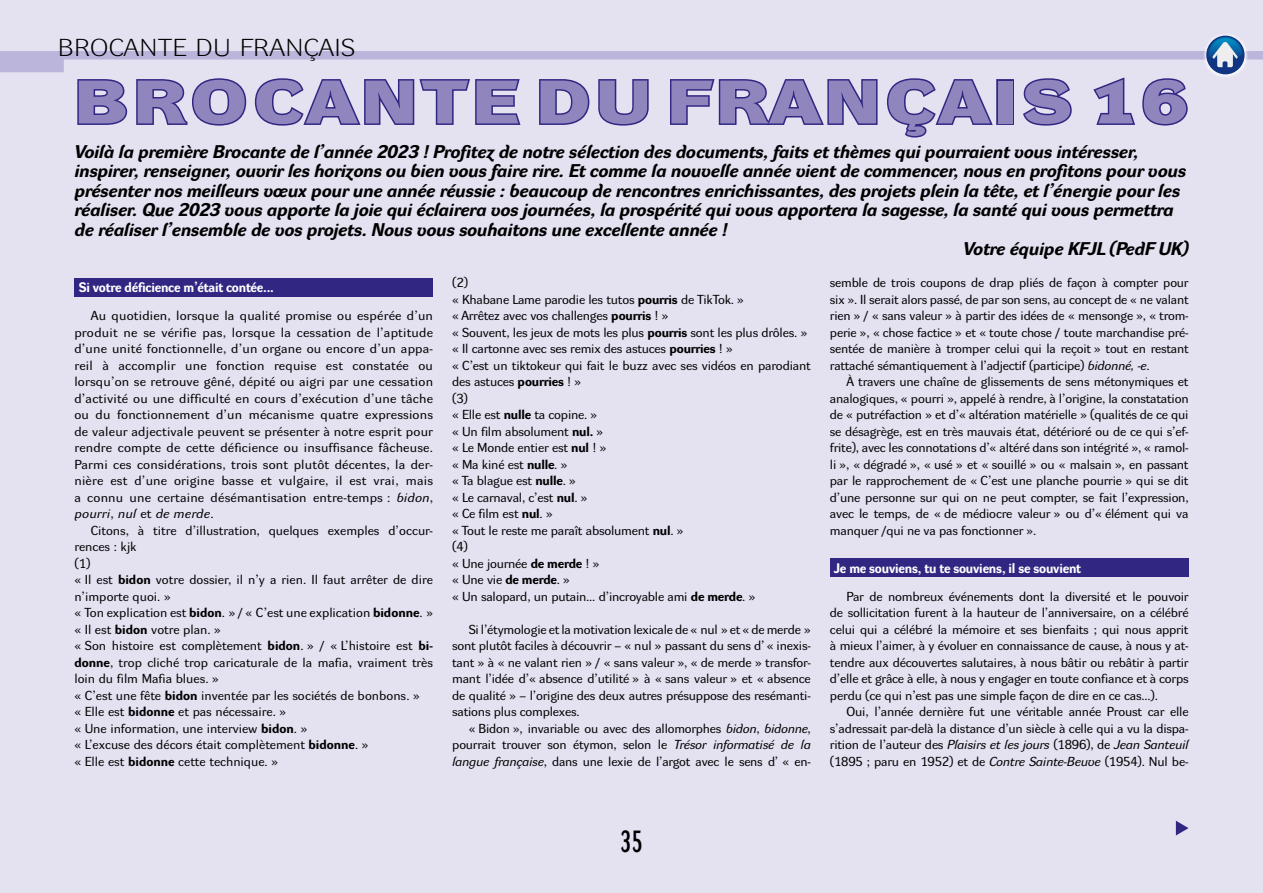
<style>
.page{position:relative;width:1263px;height:893px;background:#e4e1f1}
.page>*{position:absolute;margin:0;border:0;box-sizing:border-box;transform-origin:0 0}
.t1{font:700 60px "Dyna Grotesk DXE";color:#9185be;scale:1.17 1}
.t2{font:30px "Dyna Grotesk DXC";color:#000}
.t3{font:24px "Dyna Grotesk LXE";letter-spacing:.015em;color:#000}
.t4{font:italic 700 18px "Dyna Grotesk RE";letter-spacing:-.01em;color:#000}
.t5{font:700 13.5px "Dyna Grotesk RE";letter-spacing:-.015em;color:#fff;scale:.95 1}
.t6{font:12.75px/16.5px "Dyna Grotesk RE";letter-spacing:-.015em;color:#000;text-align:justify}
.s1{font-style:italic}
.s2{font-weight:700}
</style>
<div class="page">
<svg style="left:1216px;top:34px;width:19px;height:3px"></svg>
<div style="left:1206px;top:36px;width:38px;height:38px;background:#103683;border-radius:50%"></div>
<div style="left:74px;top:278px;width:359px;height:18px;background:#312783"></div>
<div style="left:830px;top:558px;width:358px;height:19px;background:#312783"></div>
<svg style="left:0;top:37px;width:1263px;height:101px"></svg>
<svg style="left:1176px;top:821px;width:12px;height:14px"></svg>
<h3 class="t3" style="left:58px;top:34px;width:299px">BROCANTE DU FRANÇAIS</h3>
<h1 class="t1" style="left:74px;top:67px;width:98px">BROCANTE</h1>
<h1 class="t1" style="left:536px;top:67px;width:198px">DU FRANÇAIS</h1>
<h1 class="t1" style="left:1089px;top:67px;width:86px">16</h1>
<h3 class="t4" style="left:74px;top:141px;width:1066px">Voilà la première Brocante de l’année 2023 ! Profitez de notre sélection des documents, faits et thèmes qui pourraient vous intéresser,</h3>
<h3 class="t4" style="left:74px;top:161px;width:1113px">inspirer, renseigner, ouvrir les horizons ou bien vous faire rire. Et comme la nouvelle année vient de commencer, nous en profitons pour vous</h3>
<h3 class="t4" style="left:74px;top:180px;width:1107px">présenter nos meilleurs vœux pour une année réussie : beaucoup de rencontres enrichissantes, des projets plein la tête, et l’énergie pour les</h3>
<h3 class="t4" style="left:74px;top:200px;width:1101px">réaliser. Que 2023 vous apporte la joie qui éclairera vos journées, la prospérité qui vous apportera la sagesse, la santé qui vous permettra</h3>
<h3 class="t4" style="left:74px;top:219px;width:655px">de réaliser l’ensemble de vos projets. Nous vous souhaitons une excellente année !</h3>
<h3 class="t4" style="left:963px;top:239px;width:227px">Votre équipe KFJL (PedF UK)</h3>
<p class="t5" style="left:79px;top:280px;width:207px">Si votre déficience m’était contée...</p>
<p class="t6" style="left:74px;top:309px;width:360px;text-indent:17px">Au quotidien, lorsque la qualité promise ou espérée d’un produit ne se vérifie pas, lorsque la cessation de l’aptitude d’une unité fonctionnelle, d’un organe ou encore d’un appa&shy;reil à accomplir une fonction requise est constatée ou lorsqu’on se retrouve gêné, dépité ou aigri par une cessation d’activité ou une difficulté en cours d’exécution d’une tâche ou du fonctionnement d’un mécanisme quatre expressions de valeur adjectivale peuvent se présenter à notre esprit pour rendre compte de cette déficience ou insuffisance fâcheuse.<br>Parmi ces considérations, trois sont plutôt décentes, la der&shy;nière est d’une origine basse et vulgaire, il est vrai, mais a connu une certaine désémantisation entre-temps : <span class="s1">bidon</span>, <span class="s1">pourri</span>, <span class="s1">nul</span> et <span class="s1">de merde</span>.</p>
<p class="t6" style="left:74px;top:523px;width:360px;text-align:left;text-indent:17px">Citons, à titre d’illustration, quelques exemples d’occur&shy;rences : kjk<br>(1)<br>« Il est <span class="s2">bidon</span> votre dossier, il n’y a rien. Il faut arrêter de dire n’importe quoi. »<br>« Ton explication est <span class="s2">bidon</span>. » / « C’est une explication <span class="s2">bidonne</span>. » « Il est <span class="s2">bidon</span> votre plan. »<br>« Son histoire est complètement <span class="s2">bidon</span>. » / « L’histoire est <span class="s2">bi&shy;donne</span>, trop cliché trop caricaturale de la mafia, vraiment très loin du film Mafia blues. »<br>« C’est une fête <span class="s2">bidon</span> inventée par les sociétés de bonbons. »<br>« Elle est <span class="s2">bidonne</span> et pas nécessaire. »<br>« Une information, une interview <span class="s2">bidon</span>. »<br>« L’excuse des décors était complètement <span class="s2">bidonne</span>. »<br>« Elle est <span class="s2">bidonne</span> cette technique. »</p>
<p class="t6" style="left:452px;top:276px;width:360px;text-align:left">(2)<br>« Khabane Lame parodie les tutos <span class="s2">pourris</span> de TikTok. »<br>« Arrêtez avec vos challenges <span class="s2">pourris</span> ! »<br>« Souvent, les jeux de mots les plus <span class="s2">pourris</span> sont les plus drôles. » « Il cartonne avec ses remix des astuces <span class="s2">pourries</span> ! »<br>« C’est un tiktokeur qui fait le buzz avec ses vidéos en parodiant des astuces <span class="s2">pourries</span> ! »<br>(3)<br>« Elle est <span class="s2">nulle</span> ta copine. »<br>« Un film absolument <span class="s2">nul.</span> »<br>« Le Monde entier est <span class="s2">nul</span> ! »<br>« Ma kiné est <span class="s2">nulle</span>. »<br>« Ta blague est <span class="s2">nulle</span>. »<br>« Le carnaval, c’est <span class="s2">nul</span>. »<br>« Ce film est <span class="s2">nul</span>. »<br>« Tout le reste me paraît absolument <span class="s2">nul</span>. »<br>(4)<br>« Une journée <span class="s2">de merde</span> ! »<br>« Une vie <span class="s2">de merde</span>. »<br>« Un salopard, un putain... d’incroyable ami <span class="s2">de merde</span>. »</p>
<p class="t6" style="left:452px;top:622px;width:360px;text-indent:17px">Si l’étymologie et la motivation lexicale de « nul » et « de merde » sont plutôt faciles à découvrir – « nul » passant du sens d’ « inexis&shy;tant » à « ne valant rien » / « sans valeur », « de merde » transfor&shy;mant l’idée d’« absence d’utilité » à « sans valeur » et « absence de qualité » – l’origine des deux autres présuppose des resémanti&shy;sations plus complexes.</p>
<p class="t6" style="left:452px;top:721px;width:360px;text-indent:16px">« Bidon », invariable ou avec des allomorphes <span class="s1">bidon</span>, <span class="s1">bidonne</span>, pourrait trouver son étymon, selon le <span class="s1">Trésor informatisé de la langue française</span>, dans une lexie de l’argot avec le sens d’ « en-</p>
<p class="t6" style="left:830px;top:276px;width:360px">semble de trois coupons de drap pliés de façon à compter pour six ». Il serait alors passé, de par son sens, au concept de « ne valant rien » / « sans valeur » à partir des idées de « mensonge », « trom&shy;perie », « chose factice » et « toute chose / toute marchandise pré&shy;sentée de manière à tromper celui qui la reçoit » tout en restant rattaché sémantiquement à l’adjectif (participe) <span class="s1">bidonné, -e</span>.</p>
<p class="t6" style="left:830px;top:375px;width:360px;text-indent:17px">À travers une chaîne de glissements de sens métonymiques et analogiques, « pourri », appelé à rendre, à l’origine, la constatation de « putréfaction » et d’« altération matérielle » (qualités de ce qui se désagrège, est en très mauvais état, détérioré ou de ce qui s’ef&shy;frite), avec les connotations d’« altéré dans son intégrité », « ramol&shy;li », « dégradé », « usé » et « souillé » ou « malsain », en passant par le rapprochement de « C’est une planche pourrie » qui se dit d’une personne sur qui on ne peut compter, se fait l’expression, avec le temps, de « de médiocre valeur » ou d’« élément qui va manquer /qui ne va pas fonctionner ».</p>
<p class="t5" style="left:834px;top:560px;width:261px">Je me souviens, tu te souviens, il se souvient</p>
<p class="t6" style="left:830px;top:589px;width:360px;text-indent:16px">Par de nombreux événements dont la diversité et le pouvoir de sollicitation furent à la hauteur de l’anniversaire, on a célébré celui qui a célébré la mémoire et ses bienfaits ; qui nous apprit à mieux l’aimer, à y évoluer en connaissance de cause, à nous y at&shy;tendre aux découvertes salutaires, à nous bâtir ou rebâtir à partir d’elle et grâce à elle, à nous y engager en toute confiance et à corps perdu (ce qui n’est pas une simple façon de dire en ce cas...).</p>
<p class="t6" style="left:830px;top:705px;width:360px;text-indent:16px">Oui, l’année dernière fut une véritable année Proust car elle s’adressait par-delà la distance d’un siècle à celle qui a vu la dispa&shy;rition de l’auteur des <span class="s1">Plaisirs et les jours</span> (1896), de <span class="s1">Jean Santeuil </span>(1895 ; paru en 1952) et de <span class="s1">Contre Sainte-Beuve</span> (1954). Nul be-</p>
<h2 class="t2" style="left:621px;top:824px;width:23px">35</h2>
</div>
